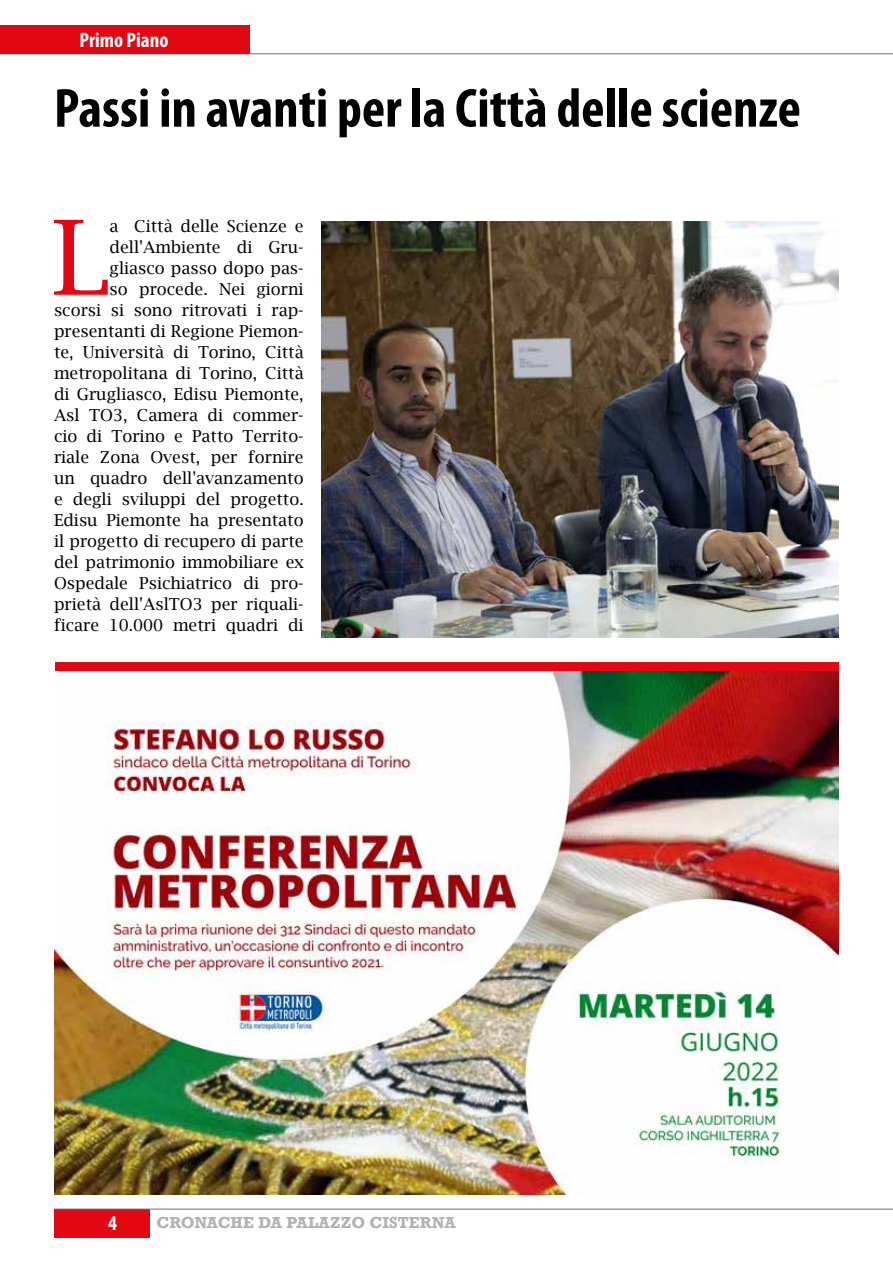
<style>
.page{position:relative;width:893px;height:1263px;background:#fff}
.page>*{position:absolute;margin:0;border:0;box-sizing:border-box;transform-origin:0 0}
.t1{font:103.65px "Lucida Bright";color:#e30613}
.t2{font:700 condensed 55.5px "Myriad Pro";color:#000}
.t3{font:700 condensed 21px "Myriad Pro";color:#fff}
.t4{font:16.5px/21px "Lucida Bright";color:#000;text-align:right}
.t5{font:700 15px "Rockwell";letter-spacing:.01em;color:#b3b2b2}
</style>
<div class="page">
<hr style="left:0;top:54px;width:893px;height:1px;background:#706f6f">
<div style="left:0;top:25px;width:250px;height:29px;background:#e30613"></div>
<div style="left:54px;top:1209px;width:96px;height:28px;background:#e30613"></div>
<hr style="left:54px;top:1209px;width:839px;height:1px;background:#706f6f">
<img style="left:54px;top:671px;width:785px;height:523px">
<div style="left:55px;top:662px;width:783px;height:8px;background:#e30613"></div>
<img style="left:322px;top:222px;width:516px;height:416px">
<p class="t3" style="left:80px;top:27px;width:90px">Primo Piano</p>
<h2 class="t2" style="left:54px;top:73px;width:748px">Passi in avanti per la Città delle scienze</h2>
<p class="t4" style="left:54px;top:215px;width:251px">a Città delle Scienze e dell'Ambiente di Gru&shy;gliasco passo dopo pas-<br>so procede. Nei giorni<br>scorsi si sono ritrovati i rap&shy;presentanti di Regione Piemon&shy;te, Università di Torino, Città metropolitana di Torino, Città di Grugliasco, Edisu Piemonte,<br>Asl TO3, Camera di commer&shy;cio di Torino e Patto Territo&shy;riale Zona Ovest, per fornire un quadro dell'avanzamento e degli sviluppi del progetto.<br>Edisu Piemonte ha presentato il progetto di recupero di parte del patrimonio immobiliare ex<br>Ospedale Psichiatrico di pro&shy;prietà dell'AslTO3 per riquali&shy;ficare 10.000 metri quadri di</p>
<h1 class="t1" style="left:52px;top:199px;width:59px">L</h1>
<p class="t3" style="left:108px;top:1210px;width:10px">4</p>
<p class="t5" style="left:156px;top:1213px;width:301px">CRONACHE DA PALAZZO CISTERNA</p>
</div>
